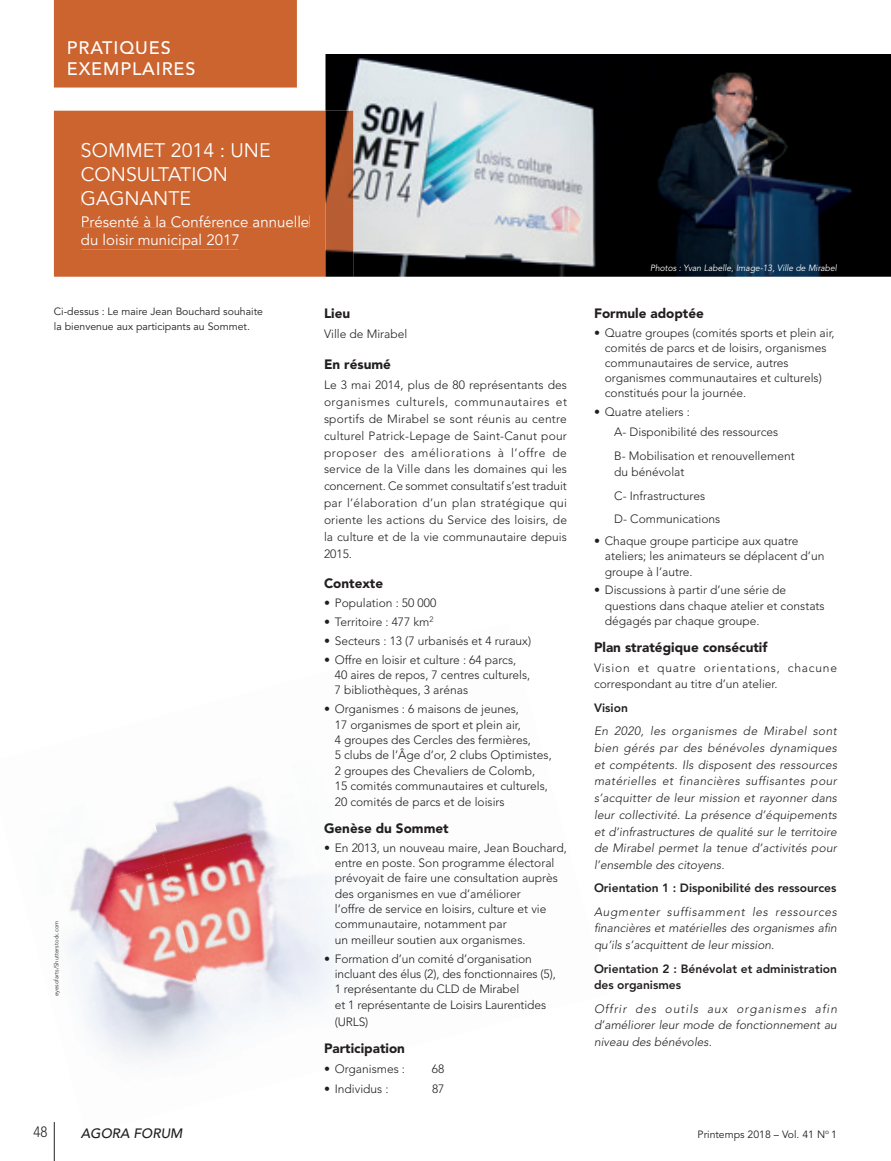
<style>
.page{position:relative;width:891px;height:1161px;background:#fff}
.page>*{position:absolute;margin:0;border:0;box-sizing:border-box;transform-origin:0 0}
.t1{font:19.5px/24px "Avenir";color:#fff}
.t2{font:500 18px/21px "Avenir";letter-spacing:.05em;color:#fff}
.t3{font:15px/18px "Avenir";color:#fff}
.t4{font:300 14.85px "Avenir";color:#231f20;scale:.91 1}
.t5{font:900 13.5px "Avenir";color:#231f20}
.t6{font:italic 500 13.5px "Avenir";color:#231f20}
.t7{font:300 12px/15.3px "Avenir";color:#231f20}
.t8{font:italic 300 12px/16.6px "Avenir";color:#231f20;text-align:justify}
.t9{font:800 12px/16.6px "Avenir";color:#231f20}
.t10{font:300 12px/16.6px "Avenir";letter-spacing:.065em;color:#231f20}
.t11{font:10.5px/15px "Avenir";color:#231f20}
.t12{font:italic 9px "Avenir";color:#fff;scale:.95 1}
.t13{font:300 6px "Avenir";color:#231f20}
</style>
<div class="page">
<img style="left:81px;top:846px;width:47px;height:18px">
<img style="left:128px;top:786px;width:139px;height:78px">
<img style="left:67px;top:864px;width:99px;height:114px">
<img style="left:166px;top:825px;width:142px;height:153px">
<img style="left:80px;top:978px;width:218px;height:82px">
<img style="left:298px;top:927px;width:83px;height:79px">
<div style="left:54px;top:0;width:243px;height:88px;background:#cc6430"></div>
<div style="left:69px;top:41px;width:102px;height:13px;background:#cc6430"></div>
<div style="left:69px;top:62px;width:126px;height:13px;background:#cc6430"></div>
<img style="left:326px;top:54px;width:565px;height:223px">
<div style="left:54px;top:111px;width:272px;height:166px;background:#cc6430"></div>
<img style="left:326px;top:111px;width:27px;height:166px">
<div style="left:82px;top:143px;width:189px;height:15px;background:#cc6430"></div>
<div style="left:82px;top:167px;width:146px;height:15px;background:#cc6430"></div>
<div style="left:82px;top:191px;width:108px;height:15px;background:#cc6430"></div>
<div style="left:82px;top:215px;width:227px;height:12px;background:#cc6430"></div>
<div style="left:82px;top:234px;width:157px;height:15px;background:#cc6430"></div>
<hr style="left:54px;top:1122px;width:1px;height:39px;background:#231f20">
<h2 class="t2" style="left:67px;top:37px;width:130px">PRATIQUES<br>EXEMPLAIRES</h2>
<h1 class="t1" style="left:81px;top:140px;width:191px">SOMMET 2014 : UNE<br>CONSULTATION<br>GAGNANTE</h1>
<p class="t3" style="left:81px;top:213px;width:230px">Présenté à la Conférence annuelle du loisir municipal 2017</p>
<p class="t11" style="left:54px;top:305px;width:211px">Ci-dessus : Le maire Jean Bouchard souhaite la bienvenue aux participants au Sommet.</p>
<p class="t13" style="left:54px;top:996px;width:77px;rotate:-90deg">eyesofarts/Shutterstock.com</p>
<p class="t5" style="left:324px;top:308px;width:28px">Lieu</p>
<p class="t7" style="left:324px;top:327px;width:85px">Ville de Mirabel</p>
<p class="t5" style="left:324px;top:358px;width:68px">En résumé</p>
<p class="t7" style="left:324px;top:377px;width:245px;line-height:16.8px;text-align:justify">Le 3 mai 2014, plus de 80 représentants des organismes culturels, communautaires et sportifs de Mirabel se sont réunis au centre culturel Patrick-Lepage de Saint-Canut pour proposer des améliorations à l’offre de service de la Ville dans les domaines qui les concernent. Ce sommet consultatif s’est traduit par l’élaboration d’un plan stratégique qui oriente les actions du Service des loisirs, de la culture et de la vie communautaire depuis 2015.</p>
<p class="t5" style="left:324px;top:578px;width:61px">Contexte</p>
<p class="t7" style="left:324px;top:596px;width:114px">• Population : 50 000</p>
<p class="t7" style="left:324px;top:615px;width:111px">• Territoire : 477 km<sup>2</sup></p>
<p class="t7" style="left:324px;top:634px;width:209px">• Secteurs : 13 (7 urbanisés et 4 ruraux)</p>
<p class="t7" style="left:335px;top:653px;width:197px;text-indent:-11px">• Offre en loisir et culture : 64 parcs,<br>40 aires de repos, 7 centres culturels,<br>7 bibliothèques, 3 arénas</p>
<p class="t7" style="left:335px;top:702px;width:219px;text-indent:-11px">• Organismes : 6 maisons de jeunes,<br>17 organismes de sport et plein air,<br>4 groupes des Cercles des fermières,<br>5 clubs de l’Âge d’or, 2 clubs Optimistes, 2 groupes des Chevaliers de Colomb,<br>15 comités communautaires et culturels, 20 comités de parcs et de loisirs</p>
<p class="t5" style="left:324px;top:822px;width:126px">Genèse du Sommet</p>
<p class="t7" style="left:335px;top:841px;width:234px;text-indent:-11px">• En 2013, un nouveau maire, Jean Bouchard, entre en poste. Son programme électoral prévoyait de faire une consultation auprès des organismes en vue d’améliorer<br>l’offre de service en loisirs, culture et vie communautaire, notamment par<br>un meilleur soutien aux organismes.</p>
<p class="t7" style="left:335px;top:952px;width:223px;text-indent:-11px">• Formation d’un comité d’organisation incluant des élus (2), des fonctionnaires (5), 1 représentante du CLD de Mirabel<br>et 1 représentante de Loisirs Laurentides</p>
<p class="t7" style="left:335px;top:1015px;width:35px">(URLS)</p>
<p class="t5" style="left:324px;top:1042px;width:83px">Participation</p>
<p class="t7" style="left:324px;top:1062px;width:83px">• Organismes :</p>
<p class="t7" style="left:432px;top:1062px;width:14px">68</p>
<p class="t7" style="left:324px;top:1083px;width:66px">• Individus :</p>
<p class="t7" style="left:432px;top:1083px;width:14px">87</p>
<p class="t12" style="left:650px;top:264px;width:198px">Photos : Yvan Labelle, Image-13, Ville de Mirabel</p>
<p class="t5" style="left:594px;top:308px;width:111px">Formule adoptée</p>
<p class="t7" style="left:605px;top:326px;width:231px;text-indent:-11px">• Quatre groupes (comités sports et plein air, comités de parcs et de loisirs, organismes communautaires de service, autres organismes communautaires et culturels) constitués pour la journée.</p>
<p class="t7" style="left:614px;top:403px;width:166px;line-height:20.2px;text-indent:-20px">• Quatre ateliers :<br>A- Disponibilité des ressources</p>
<p class="t7" style="left:614px;top:448px;width:182px;line-height:16.6px">B- Mobilisation et renouvellement du bénévolat</p>
<p class="t7" style="left:614px;top:485px;width:108px;line-height:23.4px">C- Infrastructures<br>D- Communications</p>
<p class="t7" style="left:605px;top:534px;width:221px;text-indent:-11px">• Chaque groupe participe aux quatre ateliers; les animateurs se déplacent d’un groupe à l’autre.</p>
<p class="t7" style="left:605px;top:583px;width:221px;text-indent:-11px">• Discussions à partir d’une série de questions dans chaque atelier et constats dégagés par chaque groupe.</p>
<p class="t5" style="left:594px;top:641px;width:175px">Plan stratégique consécutif</p>
<p class="t10" style="left:594px;top:660px;width:245px">Vision et quatre orientations, chacune correspondant au titre d’un atelier.</p>
<p class="t9" style="left:594px;top:700px;width:35px">Vision</p>
<p class="t8" style="left:594px;top:724px;width:245px">En 2020, les organismes de Mirabel sont bien gérés par des bénévoles dynamiques et compétents. Ils disposent des ressources matérielles et financières suffisantes pour s’acquitter de leur mission et rayonner dans leur collectivité. La présence d’équipements et d’infrastructures de qualité sur le territoire de Mirabel permet la tenue d’activités pour l’ensemble des citoyens.</p>
<p class="t9" style="left:594px;top:881px;width:244px">Orientation 1 : Disponibilité des ressources</p>
<p class="t8" style="left:594px;top:904px;width:244px">Augmenter suffisamment les ressources financières et matérielles des organismes afin qu’ils s’acquittent de leur mission.</p>
<p class="t9" style="left:594px;top:961px;width:245px">Orientation 2 : Bénévolat et administration des organismes</p>
<p class="t8" style="left:594px;top:1001px;width:245px">Offrir des outils aux organismes afin d’améliorer leur mode de fonctionnement au niveau des bénévoles.</p>
<p class="t4" style="left:33px;top:1126px;width:17px">48</p>
<p class="t6" style="left:81px;top:1125px;width:103px">AGORA FORUM</p>
<p class="t11" style="left:698px;top:1127px;width:141px">Printemps 2018 – Vol. 41 N<sup>o</sup> 1</p>
</div>
